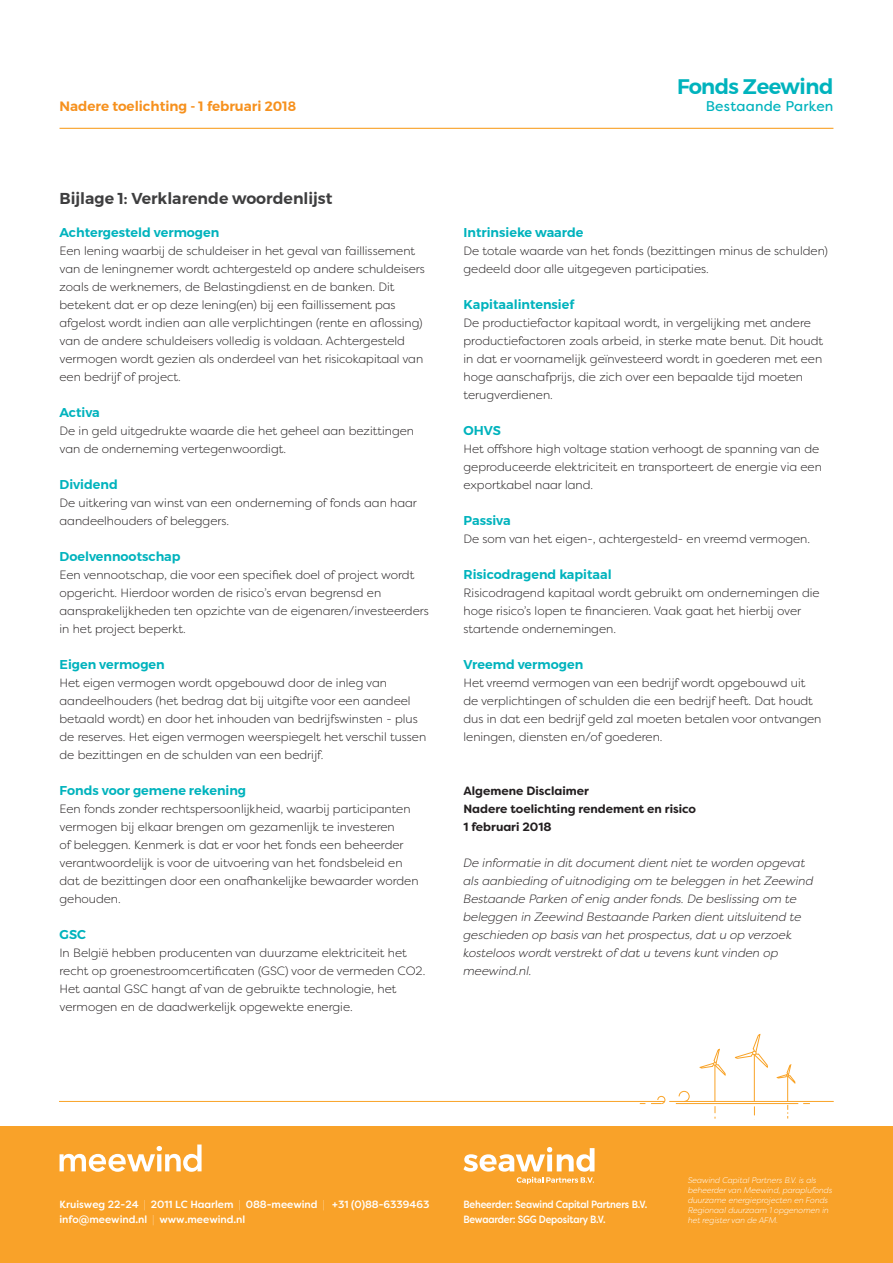
<style>
.page{position:relative;width:893px;height:1263px;background:#fff}
.page>*{position:absolute;margin:0;border:0;box-sizing:border-box;transform-origin:0 0}
.Titel_Fonds{font:600 21px "Montserrat";letter-spacing:-.02em;color:#00b3bd}
.Tussenkop{font:600 15.75px "Montserrat";color:#3e3e3f}
.Titel_Fonds-2{font:14.1px "Filson Soft W03";letter-spacing:.01em;color:#00b3bd}
.Broodtekst{font:600 13.5px "Montserrat";color:#f6911e}
.Broodtekst-2{font:600 12.75px "Montserrat";color:#00b3bd}
.Broodtekst-3{font:300 12px/18px "Filson Soft W03";color:#231f20}
.Broodtekst-4{font:italic 300 12px/18px "Filson Soft W03";color:#231f20}
.Broodtekst-5{font:700 12px "Filson Soft W03";color:#231f20}
.t1{font:500 10.5px "Filson Soft W03";color:#fff}
.t2{font:500 10.5px "Filson Soft W03";letter-spacing:-.02em;color:#fff;scale:.9 1}
.Broodtekst-6{font:italic 300 8.25px/10.1px "Filson Soft W03";color:#fff;scale:.95 1}
.s1{font-weight:100}
</style>
<div class="page">
<svg style="left:678px;top:1090px;width:12px;height:11px"></svg>
<svg style="left:734px;top:1034px;width:34px;height:35px"></svg>
<hr style="left:754px;top:1055px;width:1px;height:46px;background:#f9a327">
<svg style="left:699px;top:1049px;width:27px;height:27px"></svg>
<hr style="left:714px;top:1065px;width:1px;height:36px;background:#f9a327">
<svg style="left:776px;top:1064px;width:20px;height:54px"></svg>
<hr style="left:669px;top:1101px;width:164px;height:1px;background:#f9a327">
<hr style="left:60px;top:1101px;width:605px;height:1px;background:#f9a327">
<hr style="left:676px;top:1103px;width:122px;height:1px;background:#f9a327">
<svg style="left:651px;top:1095px;width:15px;height:9px"></svg>
<hr style="left:60px;top:128px;width:773px;height:1px;background:#f9a229">
<div style="left:0;top:1127px;width:893px;height:136px;background:#f9a229"></div>
<svg style="left:60px;top:1144px;width:142px;height:28px"></svg>
<svg style="left:463px;top:1147px;width:131px;height:37px"></svg>
<p class="Broodtekst" style="left:60px;top:95px;width:238px">Nadere toelichting - 1 februari 2018</p>
<p class="Tussenkop" style="left:60px;top:186px;width:274px">Bijlage 1: Verklarende woordenlijst</p>
<p class="Broodtekst-2" style="left:60px;top:222px;width:161px">Achtergesteld vermogen</p>
<p class="Broodtekst-3" style="left:60px;top:242px;width:367px">Een lening waarbij de schuldeiser in het geval van faillissement van de leningnemer wordt achtergesteld op andere schuldeisers zoals de werknemers, de Belastingdienst en de banken. Dit betekent dat er op deze lening(en) bij een faillissement pas afgelost wordt indien aan alle verplichtingen (rente en aflossing) van de andere schuldeisers volledig is voldaan. Achtergesteld vermogen wordt gezien als onderdeel van het risicokapitaal van een bedrijf of project.</p>
<p class="Broodtekst-2" style="left:60px;top:402px;width:42px">Activa</p>
<p class="Broodtekst-3" style="left:60px;top:422px;width:356px">De in geld uitgedrukte waarde die het geheel aan bezittingen van de onderneming vertegenwoordigt.</p>
<p class="Broodtekst-2" style="left:60px;top:474px;width:60px">Dividend</p>
<p class="Broodtekst-3" style="left:60px;top:494px;width:359px">De uitkering van winst van een onderneming of fonds aan haar aandeelhouders of beleggers.</p>
<p class="Broodtekst-2" style="left:60px;top:546px;width:123px">Doelvennootschap</p>
<p class="Broodtekst-3" style="left:60px;top:566px;width:371px">Een vennootschap, die voor een specifiek doel of project wordt opgericht. Hierdoor worden de risico’s ervan begrensd en aansprakelijkheden ten opzichte van de eigenaren/investeerders in het project beperkt.</p>
<p class="Broodtekst-2" style="left:60px;top:654px;width:107px">Eigen vermogen</p>
<p class="Broodtekst-3" style="left:60px;top:674px;width:368px">Het eigen vermogen wordt opgebouwd door de inleg van aandeelhouders (het bedrag dat bij uitgifte voor een aandeel betaald wordt) en door het inhouden van bedrijfswinsten - plus de reserves. Het eigen vermogen weerspiegelt het verschil tussen de bezittingen en de schulden van een bedrijf.</p>
<p class="Broodtekst-2" style="left:60px;top:780px;width:188px">Fonds voor gemene rekening</p>
<p class="Broodtekst-3" style="left:60px;top:800px;width:361px">Een fonds zonder rechtspersoonlijkheid, waarbij participanten vermogen bij elkaar brengen om gezamenlijk te investeren<br>of beleggen. Kenmerk is dat er voor het fonds een beheerder verantwoordelijk is voor de uitvoering van het fondsbeleid en dat de bezittingen door een onafhankelijke bewaarder worden gehouden.</p>
<p class="Broodtekst-2" style="left:60px;top:924px;width:28px">GSC</p>
<p class="Broodtekst-3" style="left:60px;top:944px;width:367px">In België hebben producenten van duurzame elektriciteit het recht op groenestroomcertificaten (GSC) voor de vermeden CO2.<br>Het aantal GSC hangt af van de gebruikte technologie, het vermogen en de daadwerkelijk opgewekte energie.</p>
<p class="Titel_Fonds" style="left:677px;top:70px;width:158px">Fonds Zeewind</p>
<p class="Titel_Fonds-2" style="left:706px;top:97px;width:129px">Bestaande Parken</p>
<p class="Broodtekst-2" style="left:463px;top:222px;width:122px">Intrinsieke waarde</p>
<p class="Broodtekst-3" style="left:463px;top:242px;width:366px">De totale waarde van het fonds (bezittingen minus de schulden) gedeeld door alle uitgegeven participaties.</p>
<p class="Broodtekst-2" style="left:463px;top:294px;width:112px">Kapitaalintensief</p>
<p class="Broodtekst-3" style="left:463px;top:314px;width:361px">De productiefactor kapitaal wordt, in vergelijking met andere productiefactoren zoals arbeid, in sterke mate benut. Dit houdt in dat er voornamelijk geïnvesteerd wordt in goederen met een hoge aanschafprijs, die zich over een bepaalde tijd moeten terugverdienen.</p>
<p class="Broodtekst-2" style="left:463px;top:420px;width:39px">OHVS</p>
<p class="Broodtekst-3" style="left:463px;top:440px;width:360px">Het offshore high voltage station verhoogt de spanning van de geproduceerde elektriciteit en transporteert de energie via een exportkabel naar land.</p>
<p class="Broodtekst-2" style="left:463px;top:510px;width:49px">Passiva</p>
<p class="Broodtekst-3" style="left:463px;top:530px;width:348px">De som van het eigen-, achtergesteld- en vreemd vermogen.</p>
<p class="Broodtekst-2" style="left:463px;top:564px;width:150px">Risicodragend kapitaal</p>
<p class="Broodtekst-3" style="left:463px;top:584px;width:358px">Risicodragend kapitaal wordt gebruikt om ondernemingen die hoge risico’s lopen te financieren. Vaak gaat het hierbij over startende ondernemingen.</p>
<p class="Broodtekst-2" style="left:463px;top:654px;width:121px">Vreemd vermogen</p>
<p class="Broodtekst-3" style="left:463px;top:674px;width:359px">Het vreemd vermogen van een bedrijf wordt opgebouwd uit de verplichtingen of schulden die een bedrijf heeft. Dat houdt dus in dat een bedrijf geld zal moeten betalen voor ontvangen leningen, diensten en/of goederen.</p>
<p class="Broodtekst-5" style="left:463px;top:783px;width:127px">Algemene Disclaimer</p>
<p class="Broodtekst-5" style="left:463px;top:801px;width:234px">Nadere toelichting rendement en risico</p>
<p class="Broodtekst-5" style="left:463px;top:819px;width:90px">1 februari 2018</p>
<p class="Broodtekst-4" style="left:463px;top:854px;width:351px">De informatie in dit document dient niet te worden opgevat als aanbieding of uitnodiging om te beleggen in het Zeewind Bestaande Parken of enig ander fonds. De beslissing om te beleggen in Zeewind Bestaande Parken dient uitsluitend te geschieden op basis van het prospectus, dat u op verzoek kosteloos wordt verstrekt of dat u tevens kunt vinden op meewind.nl.</p>
<p class="t1" style="left:60px;top:1197px;width:371px">Kruisweg 22-24 <span class="s1">|</span> 2011 LC Haarlem <span class="s1">|</span> 088-meewind <span class="s1">|</span> +31 (0)88-6339463</p>
<p class="t1" style="left:60px;top:1212px;width:187px">info@meewind.nl <span class="s1">|</span> www.meewind.nl</p>
<p class="t2" style="left:463px;top:1198px;width:206px">Beheerder: Seawind Capital Partners B.V.</p>
<p class="t2" style="left:463px;top:1213px;width:160px">Bewaarder: SGG Depositary B.V.</p>
<p class="Broodtekst-6" style="left:688px;top:1175px;width:153px">Seawind Capital Partners B.V. is als beheerder van Meewind, paraplufonds duurzame energieprojecten en Fonds Regionaal duurzaam 1 opgenomen in het register van de AFM.</p>
</div>
